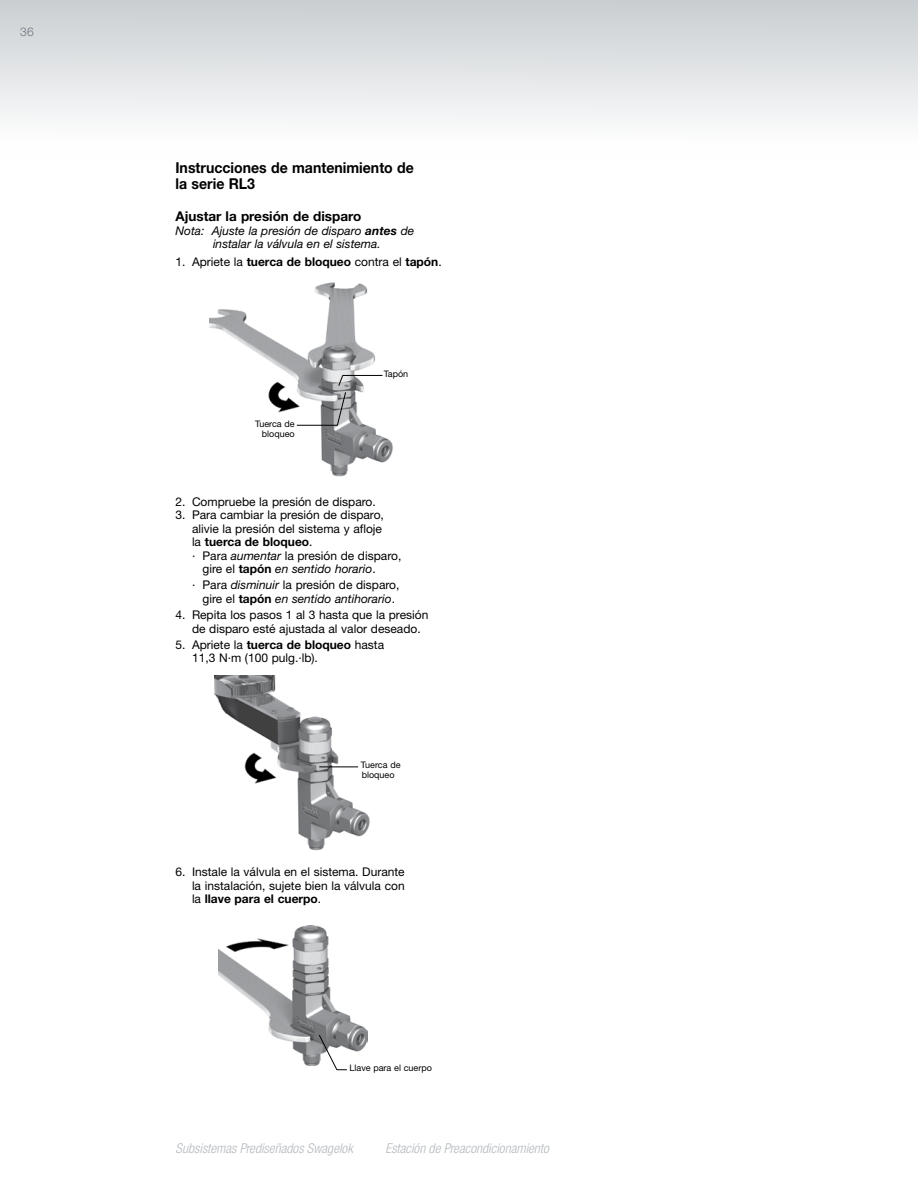
<style>
.page{position:relative;width:918px;height:1188px;background:#fff}
.page>*{position:absolute;margin:0;border:0;box-sizing:border-box;transform-origin:0 0}
.t1{font:700 15px/16.5px "Helvetica Neue LT Std";color:#000;scale:.94 1}
.t2{font:italic 300 condensed 13.5px "Helvetica Neue LT Std";color:#b4b9bd}
.t3{font:700 13.5px "Helvetica Neue LT Std";color:#000}
.t4{font:12px/13.5px "Helvetica Neue LT Std";color:#000;text-align:center}
.t5{font:italic 12px/13.5px "Helvetica Neue LT Std";color:#000;text-align:center}
.t6{font:700 12px "Helvetica Neue LT Std";color:#000}
.t7{font:300 12px "Helvetica Neue LT Std";color:#6a737b}
.t8{font:9px/10.5px "Helvetica Neue LT Std";color:#000;text-align:right}
.s1{font-weight:700}
.s2{font-weight:400}
.s3{font-style:italic}
.s4{font-style:normal}
.s5{font-weight:700;font-style:normal}
</style>
<div class="page">
<img style="left:210px;top:282px;width:183px;height:195px">
<hr style="left:297px;top:425px;width:41px;height:1px;background:#000">
<hr style="left:342px;top:375px;width:41px;height:1px;background:#000">
<svg style="left:336px;top:375px;width:11px;height:51px"></svg>
<img style="left:215px;top:675px;width:154px;height:176px">
<hr style="left:319px;top:767px;width:39px;height:1px;background:#000">
<img style="left:218px;top:926px;width:150px;height:139px">
<svg style="left:318px;top:1034px;width:29px;height:37px"></svg>
<div style="left:0;top:0;width:918px;height:162px;background:linear-gradient(to bottom,#c9ced1,#fff)"></div>
<p class="t7" style="left:20px;top:24px;width:15px">36</p>
<p class="t1" style="left:176px;top:159px;width:255px">Instrucciones de mantenimiento de la serie RL3</p>
<p class="t3" style="left:176px;top:208px;width:187px">Ajustar la presión de disparo</p>
<p class="t5" style="left:176px;top:224px;width:240px">Nota: Ajuste la presión de disparo <span class="s1">antes</span> de instalar la válvula en el sistema.</p>
<p class="t4" style="left:176px;top:255px;width:266px">1. Apriete la <span class="s1">tuerca de bloqueo</span> contra el <span class="s1">tapón</span>.</p>
<p class="t8" style="left:255px;top:418px;width:41px">Tuerca de bloqueo</p>
<p class="t8" style="left:384px;top:369px;width:26px">Tapón</p>
<p class="t4" style="left:176px;top:495px;width:200px">2. Compruebe la presión de disparo.</p>
<p class="t4" style="left:176px;top:508px;width:210px">3. Para cambiar la presión de disparo,</p>
<p class="t4" style="left:192px;top:522px;width:192px">alivie la presión del sistema y afloje</p>
<p class="t6" style="left:192px;top:535px;width:120px"><span class="s2">la</span> tuerca de bloqueo<span class="s2">.</span></p>
<p class="t4" style="left:192px;top:549px;width:211px">∙ Para <span class="s3">aumentar</span> la presión de disparo,</p>
<p class="t5" style="left:202px;top:562px;width:173px"><span class="s4">gire el</span> <span class="s5">tapón</span> en sentido horario<span class="s4">.</span></p>
<p class="t4" style="left:192px;top:578px;width:209px">∙ Para <span class="s3">disminuir</span> la presión de disparo, gire el <span class="s1">tapón</span> <span class="s3">en sentido antihorario</span>.</p>
<p class="t4" style="left:176px;top:608px;width:254px">4. Repita los pasos 1 al 3 hasta que la presión de disparo esté ajustada al valor deseado.</p>
<p class="t4" style="left:192px;top:638px;width:194px;text-align:left;text-indent:-16px">5. Apriete la <span class="s1">tuerca de bloqueo</span> hasta<br>11,3 N·m (100 pulg.·lb).</p>
<p class="t8" style="left:361px;top:759px;width:41px;text-align:left">Tuerca de bloqueo</p>
<p class="t4" style="left:192px;top:865px;width:214px;text-align:justify;text-indent:-16px">6. Instale la válvula en el sistema. Durante la instalación, sujete bien la válvula con la <span class="s1">llave para el cuerpo</span>.</p>
<p class="t8" style="left:350px;top:1063px;width:84px">Llave para el cuerpo</p>
<p class="t2" style="left:176px;top:1140px;width:179px">Subsistemas Prediseñados Swagelok</p>
<p class="t2" style="left:385px;top:1140px;width:165px">Estación de Preacondicionamiento</p>
</div>
